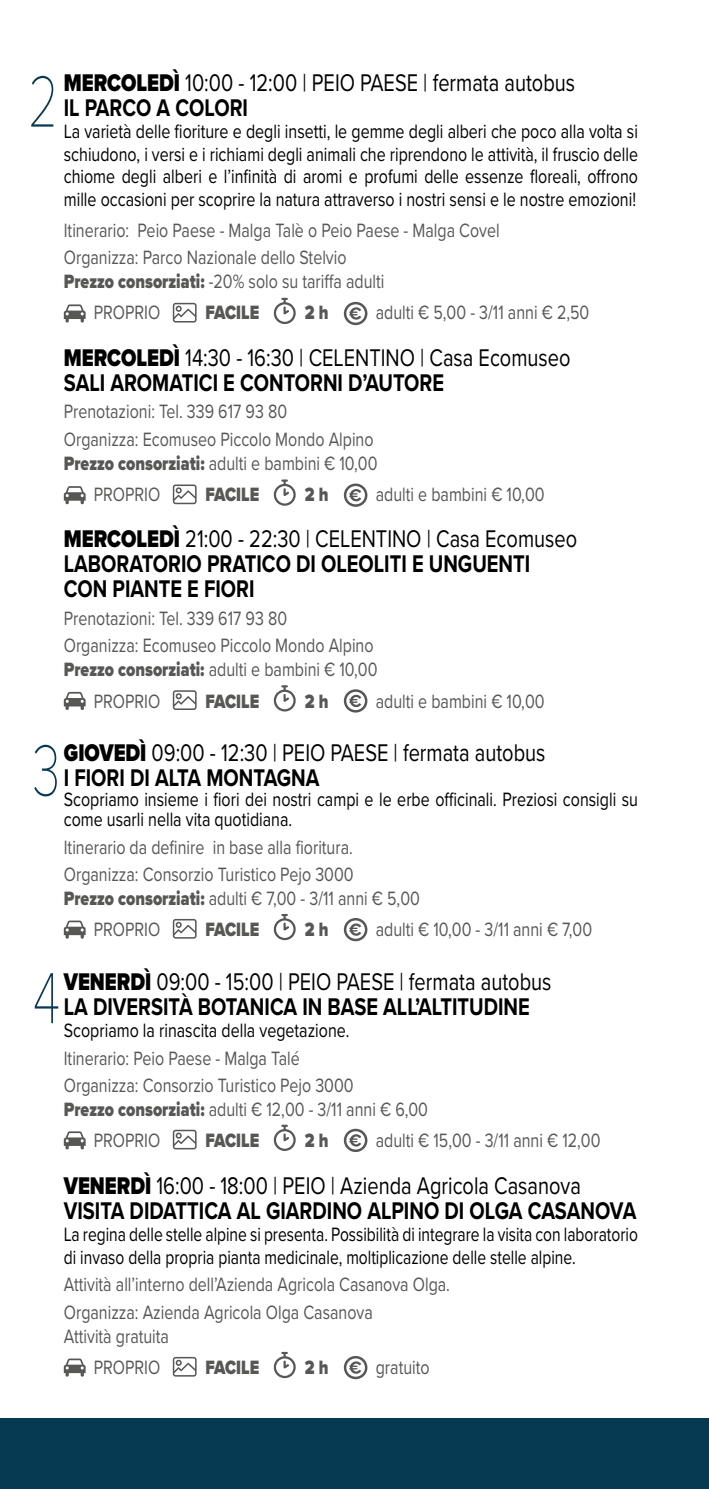
<style>
.page{position:relative;width:709px;height:1489px;background:#fff}
.page>*{position:absolute;margin:0;border:0;box-sizing:border-box;transform-origin:0 0}
.t1{font:100 75px "Proxima Nova T";color:#063952;scale:.7 1}
.t2{font:700 25px/25px "Proxima Nova";color:#000;scale:.8 1}
.t3{font:25px/25px "Proxima Nova";color:#000;scale:.8 1}
.t4{font:20px/27.5px "Proxima Nova";color:#575756;scale:.8 1}
.t5{font:20px/22.5px "Proxima Nova";color:#000;text-align:justify;scale:.8 1}
.t6{font:20px/22.5px "Proxima Nova";color:#000;scale:.78 1}
.t7{font:900 20px "Proxima Nova";color:#575756;scale:.8 1}
.s1{font-weight:900}
.s2{font-weight:700}
.s3{font-weight:400}
</style>
<div class="page">
<div style="left:0;top:1417px;width:709px;height:71px;background:#063952"></div>
<svg style="left:274px;top:1351px;width:22px;height:26px"></svg>
<svg style="left:64px;top:1358px;width:22px;height:18px"></svg>
<svg style="left:173px;top:1356px;width:24px;height:20px"></svg>
<svg style="left:349px;top:1361px;width:12px;height:12px"></svg>
<div style="left:344px;top:1355px;width:23px;height:23px;border:2px solid #575756;border-radius:50%"></div>
<svg style="left:274px;top:1124px;width:22px;height:26px"></svg>
<svg style="left:64px;top:1131px;width:22px;height:18px"></svg>
<svg style="left:173px;top:1129px;width:24px;height:20px"></svg>
<svg style="left:349px;top:1134px;width:12px;height:12px"></svg>
<div style="left:344px;top:1128px;width:23px;height:23px;border:2px solid #575756;border-radius:50%"></div>
<svg style="left:274px;top:913px;width:22px;height:27px"></svg>
<svg style="left:64px;top:920px;width:22px;height:18px"></svg>
<svg style="left:173px;top:919px;width:24px;height:19px"></svg>
<svg style="left:349px;top:923px;width:12px;height:12px"></svg>
<div style="left:344px;top:917px;width:23px;height:24px;border:2px solid #575756;border-radius:50%"></div>
<svg style="left:274px;top:685px;width:22px;height:26px"></svg>
<svg style="left:64px;top:692px;width:22px;height:18px"></svg>
<svg style="left:173px;top:690px;width:24px;height:20px"></svg>
<svg style="left:349px;top:694px;width:12px;height:13px"></svg>
<div style="left:344px;top:689px;width:23px;height:23px;border:2px solid #575756;border-radius:50%"></div>
<svg style="left:274px;top:479px;width:22px;height:26px"></svg>
<svg style="left:64px;top:486px;width:22px;height:18px"></svg>
<svg style="left:173px;top:484px;width:24px;height:20px"></svg>
<svg style="left:349px;top:489px;width:12px;height:12px"></svg>
<div style="left:344px;top:483px;width:23px;height:24px;border:2px solid #575756;border-radius:50%"></div>
<svg style="left:274px;top:298px;width:22px;height:26px"></svg>
<svg style="left:64px;top:304px;width:22px;height:18px"></svg>
<svg style="left:173px;top:303px;width:24px;height:19px"></svg>
<svg style="left:349px;top:307px;width:12px;height:12px"></svg>
<div style="left:344px;top:302px;width:23px;height:23px;border:2px solid #575756;border-radius:50%"></div>
<p class="t3" style="left:64px;top:69px;width:641px"><span class="s1">MERCOLEDÌ</span> 10:00 - 12:00 | PEIO PAESE | fermata autobus<br><span class="s2">IL PARCO A COLORI</span></p>
<p class="t5" style="left:64px;top:119px;width:719px">La varietà delle fioriture e degli insetti, le gemme degli alberi che poco alla volta si schiudono, i versi e i richiami degli animali che riprendono le attività, il fruscio delle chiome degli alberi e l’infinità di aromi e profumi delle essenze floreali, offrono mille occasioni per scoprire la natura attraverso i nostri sensi e le nostre emozioni!</p>
<p class="t4" style="left:64px;top:215px;width:546px">Itinerario: Peio Paese - Malga Talè o Peio Paese - Malga Covel<br>Organizza: Parco Nazionale dello Stelvio</p>
<p class="t4" style="left:94px;top:265px;width:365px;line-height:31px;text-indent:-30px"><span class="s1">Prezzo consorziati:</span> -20% solo su tariffa adulti<br>PROPRIO</p>
<h1 class="t1" style="left:28px;top:46px;width:45px">2</h1>
<p class="t7" style="left:206px;top:298px;width:69px">FACILE</p>
<p class="t7" style="left:305px;top:298px;width:31px">2 h</p>
<p class="t4" style="left:376px;top:298px;width:268px">adulti € 5,00 - 3/11 anni € 2,50</p>
<p class="t3" style="left:64px;top:344px;width:635px"><span class="s1">MERCOLEDÌ</span> 14:30 - 16:30 | CELENTINO | Casa Ecomuseo<br><span class="s2">SALI AROMATICI E CONTORNI D’AUTORE</span></p>
<p class="t4" style="left:64px;top:397px;width:389px">Prenotazioni: Tel. 339 617 93 80<br>Organizza: Ecomuseo Piccolo Mondo Alpino</p>
<p class="t4" style="left:94px;top:447px;width:356px;line-height:31px;text-indent:-30px"><span class="s1">Prezzo consorziati:</span> adulti e bambini € 10,00<br>PROPRIO</p>
<p class="t7" style="left:206px;top:479px;width:69px">FACILE</p>
<p class="t7" style="left:305px;top:479px;width:31px">2 h</p>
<p class="t4" style="left:376px;top:479px;width:212px">adulti e bambini € 10,00</p>
<p class="t2" style="left:64px;top:526px;width:643px"><span class="s1">MERCOLEDÌ</span> <span class="s3">21:00 - 22:30 | CELENTINO | Casa Ecomuseo<br></span>LABORATORIO PRATICO DI OLEOLITI E UNGUENTI<br>CON PIANTE E FIORI</p>
<p class="t4" style="left:64px;top:603px;width:389px">Prenotazioni: Tel. 339 617 93 80<br>Organizza: Ecomuseo Piccolo Mondo Alpino</p>
<p class="t4" style="left:94px;top:653px;width:356px;line-height:31px;text-indent:-30px"><span class="s1">Prezzo consorziati:</span> adulti e bambini € 10,00<br>PROPRIO</p>
<p class="t7" style="left:206px;top:686px;width:69px">FACILE</p>
<p class="t7" style="left:305px;top:686px;width:31px">2 h</p>
<p class="t4" style="left:376px;top:686px;width:212px">adulti e bambini € 10,00</p>
<p class="t3" style="left:64px;top:739px;width:603px"><span class="s1">GIOVEDÌ</span> 09:00 - 12:30 | PEIO PAESE | fermata autobus<br><span class="s2">I FIORI DI ALTA MONTAGNA</span></p>
<p class="t5" style="left:64px;top:788px;width:719px;line-height:20px">Scopriamo insieme i fiori dei nostri campi e le erbe officinali. Preziosi consigli su come usarli nella vita quotidiana.</p>
<p class="t4" style="left:64px;top:832px;width:364px">Itinerario da definire in base alla fioritura.<br>Organizza: Consorzio Turistico Pejo 3000</p>
<p class="t4" style="left:94px;top:882px;width:409px;line-height:31px;text-indent:-30px"><span class="s1">Prezzo consorziati:</span> adulti € 7,00 - 3/11 anni € 5,00<br>PROPRIO</p>
<h1 class="t1" style="left:32px;top:714px;width:41px">3</h1>
<p class="t7" style="left:206px;top:914px;width:69px">FACILE</p>
<p class="t7" style="left:305px;top:914px;width:31px">2 h</p>
<p class="t4" style="left:376px;top:914px;width:272px">adulti € 10,00 - 3/11 anni € 7,00</p>
<p class="t2" style="left:64px;top:968px;width:611px"><span class="s1">VENERDÌ</span> <span class="s3">09:00 - 15:00 | PEIO PAESE | fermata autobus<br></span>LA DIVERSITÀ BOTANICA IN BASE ALL’ALTITUDINE</p>
<p class="t5" style="left:64px;top:1018px;width:358px">Scopriamo la rinascita della vegetazione.</p>
<p class="t4" style="left:64px;top:1043px;width:364px">Itinerario: Peio Paese - Malga Talé<br>Organizza: Consorzio Turistico Pejo 3000</p>
<p class="t4" style="left:94px;top:1093px;width:419px;line-height:31px;text-indent:-30px"><span class="s1">Prezzo consorziati:</span> adulti € 12,00 - 3/11 anni € 6,00<br>PROPRIO</p>
<h1 class="t1" style="left:33px;top:942px;width:41px">4</h1>
<p class="t7" style="left:206px;top:1125px;width:69px">FACILE</p>
<p class="t7" style="left:305px;top:1125px;width:31px">2 h</p>
<p class="t4" style="left:376px;top:1125px;width:282px">adulti € 15,00 - 3/11 anni € 12,00</p>
<p class="t2" style="left:64px;top:1172px;width:717px"><span class="s1">VENERDÌ</span> <span class="s3">16:00 - 18:00 | PEIO | Azienda Agricola Casanova<br></span>VISITA DIDATTICA AL GIARDINO ALPINO DI OLGA CASANOVA</p>
<p class="t6" style="left:64px;top:1222px;width:737px">La regina delle stelle alpine si presenta. Possibilità di integrare la visita con laboratorio di invaso della propria pianta medicinale, moltiplicazione delle stelle alpine.</p>
<p class="t4" style="left:64px;top:1269px;width:484px">Attività all’interno dell’Azienda Agricola Casanova Olga.<br>Organizza: Azienda Agricola Olga Casanova</p>
<p class="t4" style="left:94px;top:1319px;width:96px;line-height:31px;text-indent:-30px">Attività gratuita<br>PROPRIO</p>
<p class="t7" style="left:206px;top:1352px;width:69px">FACILE</p>
<p class="t7" style="left:305px;top:1352px;width:31px">2 h</p>
<p class="t4" style="left:376px;top:1352px;width:69px">gratuito</p>
</div>
